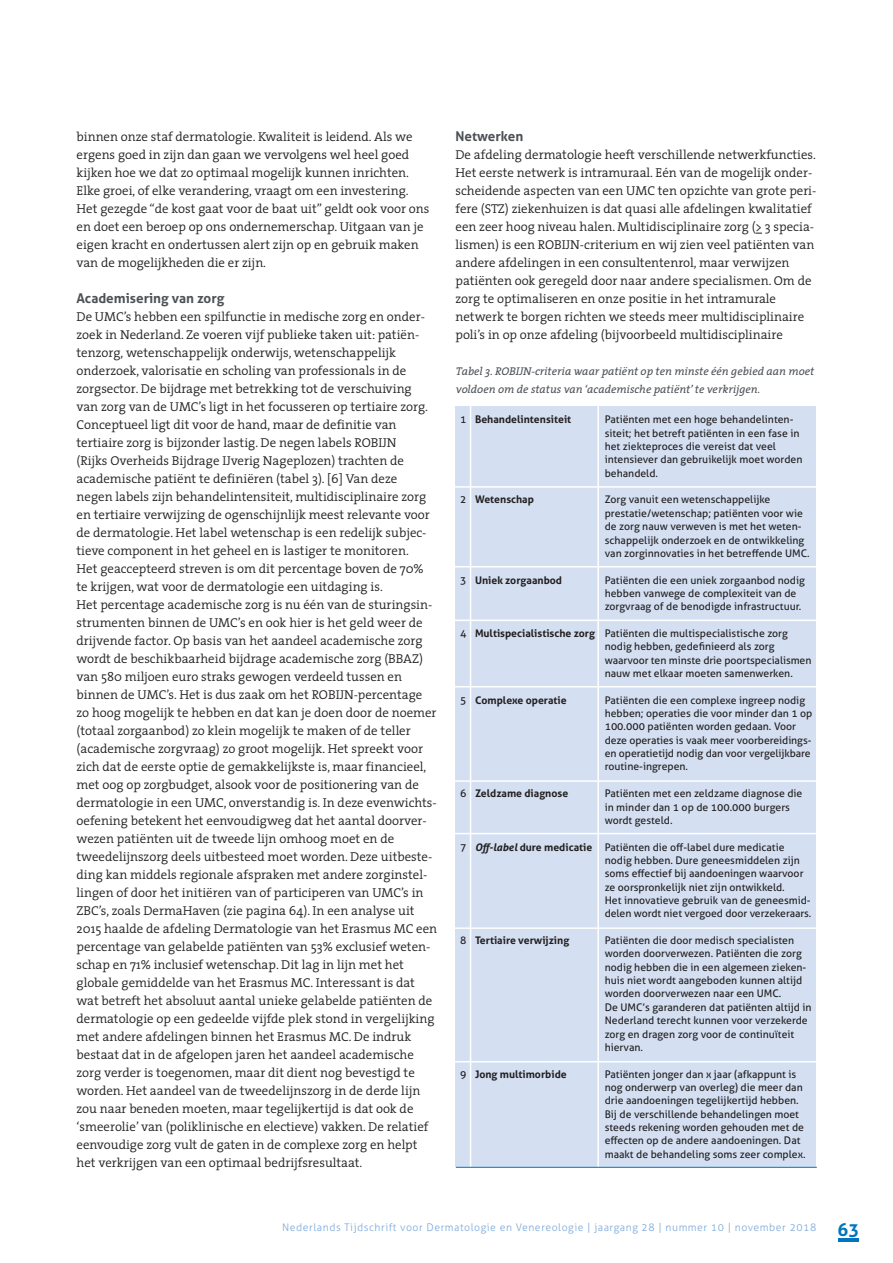
<style>
.page{position:relative;width:893px;height:1263px;background:#fff}
.page>*{position:absolute;margin:0;border:0;box-sizing:border-box;transform-origin:0 0}
.t1{font:700 13.5px "Aller";color:#4d5156}
.t2{font:300 12.9px/18px "The Serif";color:#231f20}
.t3{font:italic 11.25px/18px "The Serif";color:#4d5156}
.t4{font:10.5px/13.4px "Aller";color:#231f20}
.t5{font:700 10.5px "Aller";color:#231f20}
.t6{font:300 10.5px "Aller";letter-spacing:.05em;color:#7ca9da}
.s1{font-weight:400}
.s2{font-weight:700}
.s3{font-weight:700;font-style:italic}
.s4{font-weight:700;font-size:18px;color:#0075bf}
</style>
<div class="page">
<hr style="left:838px;top:1238px;width:21px;height:3px;background:#0075bf">
<div style="left:455px;top:406px;width:361px;height:761px;background:#d4e0f2"></div>
<hr style="left:470px;top:404px;width:1px;height:774px;background:#fff">
<hr style="left:597px;top:404px;width:2px;height:774px;background:#fff">
<hr style="left:452px;top:486px;width:370px;height:2px;background:#fff">
<hr style="left:453px;top:566px;width:370px;height:1px;background:#fff">
<hr style="left:453px;top:620px;width:370px;height:1px;background:#fff">
<hr style="left:453px;top:686px;width:370px;height:1px;background:#fff">
<hr style="left:454px;top:780px;width:370px;height:2px;background:#fff">
<hr style="left:452px;top:833px;width:371px;height:1px;background:#fff">
<hr style="left:453px;top:927px;width:370px;height:2px;background:#fff">
<hr style="left:452px;top:1061px;width:370px;height:1px;background:#fff">
<hr style="left:456px;top:1167px;width:361px;height:1px;background:#0075bf">
<p class="t2" style="left:77px;top:129px;width:354px">binnen onze staf dermatologie. Kwaliteit is leidend. Als we ergens goed in zijn dan gaan we vervolgens wel heel goed kijken hoe we dat zo optimaal mogelijk kunnen inrichten.<br>Elke groei, of elke verandering, vraagt om een investering.<br>Het gezegde “de kost gaat voor de baat uit” geldt ook voor ons en doet een beroep op ons ondernemerschap. Uitgaan van je eigen kracht en ondertussen alert zijn op en gebruik maken van de mogelijkheden die er zijn.</p>
<p class="t1" style="left:77px;top:293px;width:149px">Academisering van zorg</p>
<p class="t2" style="left:77px;top:309px;width:362px">De UMC’s hebben een spilfunctie in medische zorg en onder&shy;zoek in Nederland. Ze voeren vijf publieke taken uit: patiën&shy;tenzorg, weten schappelijk onderwijs, wetenschappelijk onderzoek, valorisatie en scholing van professionals in de zorgsector. De bijdrage met betrekking tot de verschuiving<br>van zorg van de UMC’s ligt in het focusseren op tertiaire zorg.<br>Conceptueel ligt dit voor de hand, maar de definitie van tertiaire zorg is bijzonder lastig. De negen labels ROBIJN<br>(Rijks Overheids Bijdrage IJverig Nageplozen) trachten de academische patiënt te definiëren (tabel 3). [6] Van deze<br>negen labels zijn behandelintensiteit, multidisciplinaire zorg en tertiaire verwijzing de ogenschijnlijk meest relevante voor de dermatologie. Het label wetenschap is een redelijk subjec&shy;tieve component in het geheel en is lastiger te monitoren.<br>Het geaccepteerd streven is om dit percentage boven de 70% te krijgen, wat voor de dermatologie een uitdaging is.<br>Het percentage academische zorg is nu één van de sturingsin&shy;strumenten binnen de UMC’s en ook hier is het geld weer de drijvende factor. Op basis van het aandeel academische zorg wordt de beschikbaarheid bijdrage academische zorg (BBAZ) van 580 miljoen euro straks gewogen verdeeld tussen en binnen de UMC’s. Het is dus zaak om het ROBIJN-percentage zo hoog mogelijk te hebben en dat kan je doen door de noemer (totaal zorgaanbod) zo klein mogelijk te maken of de teller (academische zorgvraag) zo groot mogelijk. Het spreekt voor zich dat de eerste optie de gemakkelijkste is, maar financieel, met oog op zorgbudget, alsook voor de positionering van de dermatologie in een UMC, onverstandig is. In deze evenwichts&shy;oefening betekent het eenvoudigweg dat het aantal doorver&shy;wezen patiënten uit de tweede lijn omhoog moet en de tweedelijnszorg deels uitbesteed moet worden. Deze uitbeste&shy;ding kan middels regionale afspraken met andere zorginstel&shy;lingen of door het initiëren van of participeren van UMC’s in ZBC’s, zoals DermaHaven (zie pagina 64). In een analyse uit 2015 haalde de afdeling Dermatologie van het Erasmus MC een percentage van gelabelde patiënten van 53% exclusief weten&shy;schap en 71% inclusief wetenschap. Dit lag in lijn met het globale gemiddelde van het Erasmus MC. Interessant is dat wat betreft het absoluut aantal unieke gelabelde patiënten de dermatologie op een gedeelde vijfde plek stond in vergelijking met andere afdelingen binnen het Erasmus MC. De indruk bestaat dat in de afgelopen jaren het aandeel academische zorg verder is toegenomen, maar dit dient nog bevestigd te worden. Het aandeel van de tweedelijnszorg in de derde lijn zou naar beneden moeten, maar tegelijkertijd is dat ook de ‘smeerolie’ van (poliklinische en electieve) vakken. De relatief eenvoudige zorg vult de gaten in de complexe zorg en helpt het verkrijgen van een optimaal bedrijfsresultaat.</p>
<p class="t1" style="left:455px;top:131px;width:69px">Netwerken</p>
<p class="t2" style="left:455px;top:147px;width:362px">De afdeling dermatologie heeft verschillende netwerkfuncties.<br>Het eerste netwerk is intramuraal. Eén van de mogelijk onder&shy;scheidende aspecten van een UMC ten opzichte van grote peri&shy;fere (STZ) ziekenhuizen is dat quasi alle afdelingen kwalitatief een zeer hoog niveau halen. Multidisciplinaire zorg (&gt; 3 specia&shy;lismen) is een ROBIJN-criterium en wij zien veel patiënten van andere afdelingen in een consultentenrol, maar verwijzen patiënten ook geregeld door naar andere specialismen. Om de zorg te optimaliseren en onze positie in het intramurale netwerk te borgen richten we steeds meer multidisciplinaire poli’s in op onze afdeling (bijvoorbeeld multidisciplinaire</p>
<p class="t3" style="left:456px;top:363px;width:360px">Tabel 3. ROBIJN-criteria waar patiënt op ten minste één gebied aan moet voldoen om de status van ‘academische patiënt’ te verkrijgen.</p>
<p class="t5" style="left:460px;top:416px;width:113px"><span class="s1">1</span> Behandelintensiteit</p>
<p class="t4" style="left:605px;top:414px;width:199px">Patiënten met een hoge behandelinten&shy;siteit; het betreft patiënten in een fase in het ziekteproces die vereist dat veel intensiever dan gebruikelijk moet worden behandeld.</p>
<p class="t5" style="left:460px;top:496px;width:75px"><span class="s1">2</span> Wetenschap</p>
<p class="t4" style="left:605px;top:494px;width:207px">Zorg vanuit een wetenschappelijke prestatie/wetenschap; patiënten voor wie de zorg nauw verweven is met het weten&shy;schappelijk onderzoek en de ontwikkeling van zorginnovaties in het betreffende UMC.</p>
<p class="t5" style="left:460px;top:576px;width:104px"><span class="s1">3</span> Uniek zorgaanbod</p>
<p class="t4" style="left:605px;top:574px;width:202px">Patiënten die een uniek zorgaanbod nodig hebben vanwege de complexiteit van de zorgvraag of de benodigde infrastructuur.</p>
<p class="t4" style="left:605px;top:628px;width:208px;text-indent:-145px">4 <span class="s2">Multispecialistische zorg</span> Patiënten die multispecialistische zorg nodig hebben, gedefinieerd als zorg waarvoor ten minste drie poortspecialismen nauw met elkaar moeten samenwerken.</p>
<p class="t5" style="left:460px;top:696px;width:108px"><span class="s1">5</span> Complexe operatie</p>
<p class="t4" style="left:605px;top:694px;width:209px">Patiënten die een complexe ingreep nodig hebben; operaties die voor minder dan 1 op 100.000 patiënten worden gedaan. Voor deze operaties is vaak meer voorbereidings&shy;en operatietijd nodig dan voor vergelijkbare routine-ingrepen.</p>
<p class="t5" style="left:460px;top:789px;width:110px"><span class="s1">6</span> Zeldzame diagnose</p>
<p class="t4" style="left:605px;top:788px;width:199px">Patiënten met een zeldzame diagnose die in minder dan 1 op de 100.000 burgers wordt gesteld.</p>
<p class="t4" style="left:605px;top:841px;width:208px;text-indent:-145px">7 <span class="s3">Off-label</span> <span class="s2">dure medicatie</span> Patiënten die off-label dure medicatie nodig hebben. Dure geneesmiddelen zijn soms effectief bij aandoeningen waarvoor ze oorspronkelijk niet zijn ontwikkeld.<br>Het innovatieve gebruik van de geneesmid&shy;delen wordt niet vergoed door verzekeraars.</p>
<p class="t5" style="left:460px;top:936px;width:111px"><span class="s1">8</span> Tertiaire verwijzing</p>
<p class="t4" style="left:605px;top:935px;width:208px">Patiënten die door medisch specialisten worden doorverwezen. Patiënten die zorg nodig hebben die in een algemeen zieken&shy;huis niet wordt aangeboden kunnen altijd worden doorverwezen naar een UMC.<br>De UMC’s garanderen dat patiënten altijd in Nederland terecht kunnen voor verzekerde zorg en dragen zorg voor de continuïteit hiervan.</p>
<p class="t5" style="left:460px;top:1070px;width:108px"><span class="s1">9</span> Jong multimorbide</p>
<p class="t4" style="left:605px;top:1068px;width:202px">Patiënten jonger dan x jaar (afkappunt is nog onderwerp van overleg) die meer dan drie aandoeningen tegelijkertijd hebben.<br>Bij de verschillende behandelingen moet steeds rekening worden gehouden met de effecten op de andere aandoeningen. Dat maakt de behandeling soms zeer complex.</p>
<p class="t6" style="left:282px;top:1223px;width:578px">Nederlands Tijdschrift voor Dermatologie en Venereologie | jaargang 28 | nummer 10 | november 2018 <span class="s4">63</span></p>
</div>
